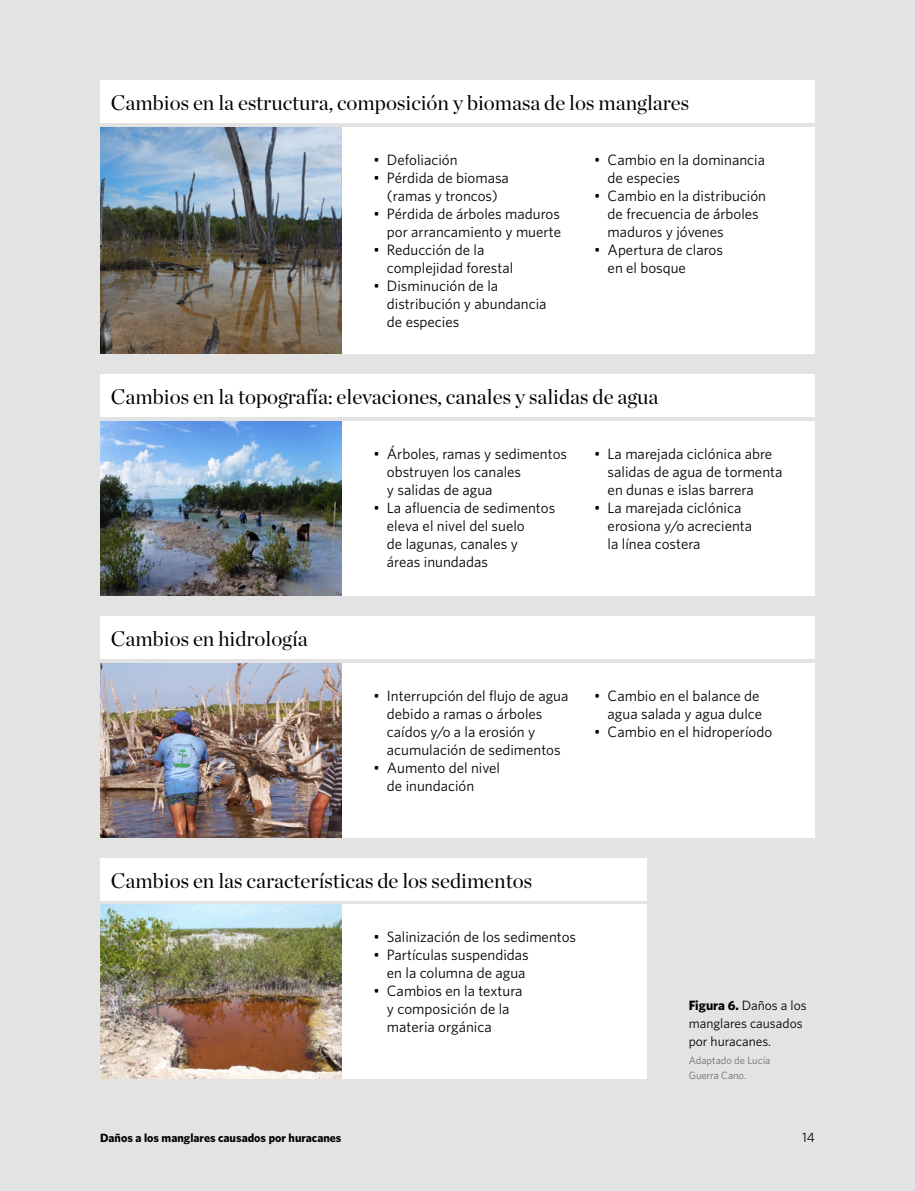
<style>
.page{position:relative;width:915px;height:1191px;background:#fff}
.page>*{position:absolute;margin:0;border:0;box-sizing:border-box;transform-origin:0 0}
.TNC_Paragraph_A{font:21px "Chronicle Display";color:#000}
.t1{font:15px/18px "Whitney";color:#000}
.TNC_Figure_Table{font:13.5px/18px "Whitney";color:#000}
.t2{font:700 12px "Whitney";color:#000}
.TNC_Caption{font:10.5px/15px "Whitney";color:#706f6f}
.s1{font-weight:700}
</style>
<div class="page">
<div style="left:0;top:0;width:914px;height:1191px;background:#e3e3e3"></div>
<div style="left:100px;top:127px;width:714px;height:227px;background:#fff"></div>
<div style="left:100px;top:421px;width:714px;height:174px;background:#fff"></div>
<div style="left:100px;top:663px;width:714px;height:174px;background:#fff"></div>
<div style="left:100px;top:904px;width:546px;height:174px;background:#fff"></div>
<img style="left:100px;top:127px;width:242px;height:227px">
<img style="left:100px;top:421px;width:242px;height:174px">
<img style="left:100px;top:663px;width:242px;height:174px">
<img style="left:100px;top:904px;width:242px;height:174px">
<div style="left:100px;top:375px;width:714px;height:42px;background:#fff"></div>
<div style="left:100px;top:616px;width:714px;height:42px;background:#fff"></div>
<div style="left:100px;top:858px;width:546px;height:42px;background:#fff"></div>
<div style="left:100px;top:81px;width:714px;height:42px;background:#fff"></div>
<p class="TNC_Paragraph_A" style="left:111px;top:87px;width:580px">Cambios en la estructura, composición y biomasa de los manglares</p>
<p class="t1" style="left:373px;top:151px;width:86px">• Defoliación</p>
<p class="t1" style="left:373px;top:169px;width:137px;text-align:center">• Pérdida de biomasa (ramas y troncos)</p>
<p class="t1" style="left:373px;top:205px;width:189px;text-align:right">• Pérdida de árboles maduros por arrancamiento y muerte</p>
<p class="t1" style="left:387px;top:241px;width:128px;text-indent:-14px">• Reducción de la complejidad forestal</p>
<p class="t1" style="left:387px;top:277px;width:161px;text-indent:-14px">• Disminución de la distribución y abundancia de especies</p>
<p class="t1" style="left:607px;top:151px;width:159px;text-indent:-14px">• Cambio en la dominancia de especies</p>
<p class="t1" style="left:607px;top:187px;width:160px;text-indent:-14px">• Cambio en la distribución de frecuencia de árboles maduros y jóvenes</p>
<p class="t1" style="left:607px;top:241px;width:117px;text-indent:-14px">• Apertura de claros en el bosque</p>
<p class="TNC_Paragraph_A" style="left:111px;top:381px;width:549px">Cambios en la topografía: elevaciones, canales y salidas de agua</p>
<p class="TNC_Paragraph_A" style="left:111px;top:622px;width:198px">Cambios en hidrología</p>
<p class="t1" style="left:387px;top:445px;width:181px;text-indent:-14px">• Árboles, ramas y sedimentos obstruyen los canales<br>y salidas de agua</p>
<p class="t1" style="left:387px;top:499px;width:170px;text-indent:-14px">• La afluencia de sedimentos eleva el nivel del suelo<br>de lagunas, canales y<br>áreas inundadas</p>
<p class="t1" style="left:607px;top:445px;width:176px;text-indent:-14px">• La marejada ciclónica abre salidas de agua de tormenta en dunas e islas barrera</p>
<p class="t1" style="left:607px;top:499px;width:146px;text-indent:-14px">• La marejada ciclónica erosiona y/o acrecienta la línea costera</p>
<p class="t1" style="left:387px;top:686px;width:183px;text-indent:-14px">• Interrupción del flujo de agua debido a ramas o árboles caídos y/o a la erosión y acumulación de sedimentos</p>
<p class="t1" style="left:387px;top:758px;width:115px;text-indent:-14px">• Aumento del nivel de inundación</p>
<p class="t1" style="left:594px;top:686px;width:169px;text-align:right">• Cambio en el balance de agua salada y agua dulce</p>
<p class="t1" style="left:594px;top:722px;width:180px">• Cambio en el hidroperíodo</p>
<p class="TNC_Paragraph_A" style="left:111px;top:864px;width:423px">Cambios en las características de los sedimentos</p>
<p class="t1" style="left:373px;top:928px;width:204px">• Salinización de los sedimentos</p>
<p class="t1" style="left:373px;top:946px;width:157px;text-align:right">• Partículas suspendidas en la columna de agua</p>
<p class="t1" style="left:387px;top:982px;width:137px;text-indent:-14px">• Cambios en la textura y composición de la materia orgánica</p>
<p class="TNC_Figure_Table" style="left:688px;top:995px;width:119px"><span class="s1">Figura 6.</span> Daños a los manglares causados por huracanes.</p>
<p class="TNC_Caption" style="left:688px;top:1052px;width:83px">Adaptado de Lucía<br>Guerra Cano.</p>
<p class="t2" style="left:100px;top:1130px;width:243px">Daños a los manglares causados por huracanes</p>
<p class="TNC_Figure_Table" style="left:801px;top:1127px;width:14px">14</p>
</div>
